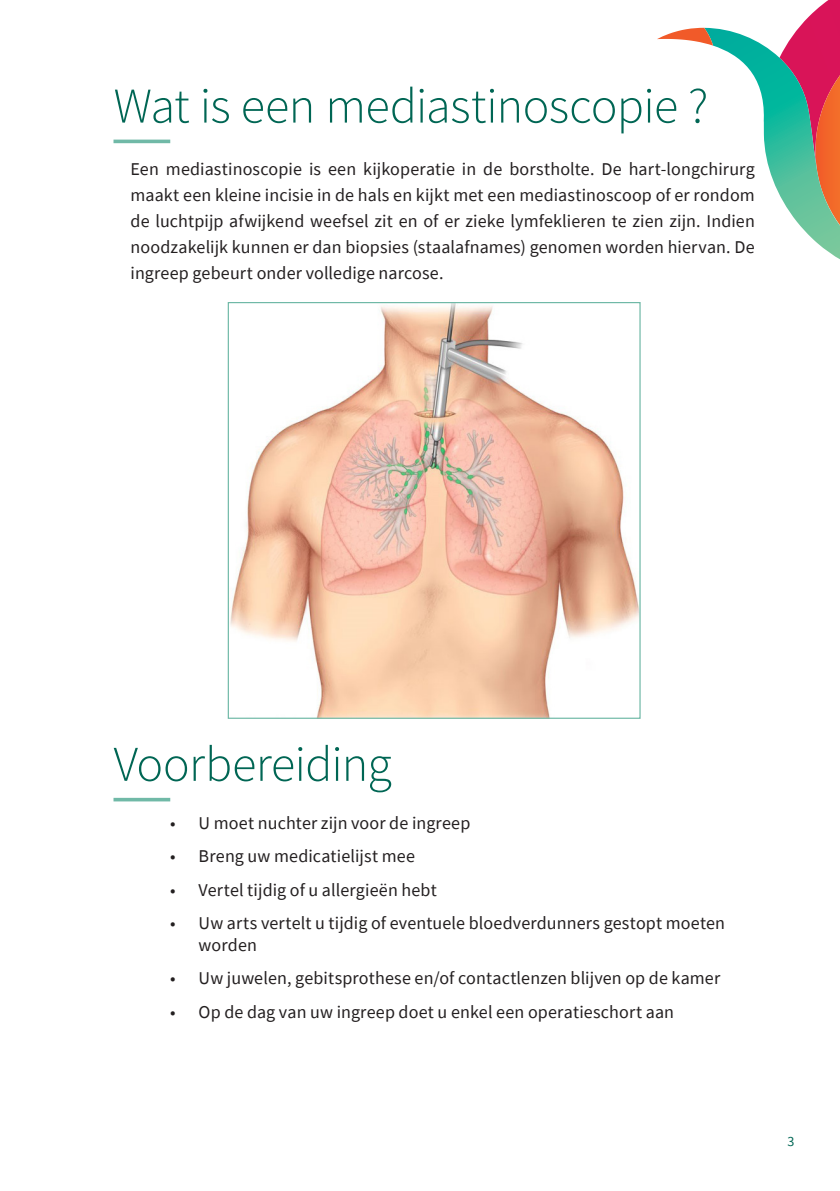
<style>
.page{position:relative;width:840px;height:1191px;background:#fff}
.page>*{position:absolute;margin:0;border:0;box-sizing:border-box;transform-origin:0 0}
.Titel_N1{font:300 50px "Source Sans Pro";letter-spacing:-.015em;color:#006654}
.Body{font:18px/26px "Source Sans Pro";letter-spacing:.01em;color:#231f20;text-align:justify}
.t1{font:14px "Source Sans Pro";color:#006654}
</style>
<div class="page">
<svg style="left:657px;top:0;width:182px;height:259px"></svg>
<hr style="left:113px;top:140px;width:57px;height:3px;background:#70b9a7">
<hr style="left:113px;top:798px;width:57px;height:3px;background:#70b9a7">
<img style="left:230px;top:304px;width:408px;height:413px">
<p class="Titel_N1" style="left:113px;top:75px;width:596px">Wat is een mediastinoscopie ?</p>
<p class="Body" style="left:130px;top:155px;width:625px">Een mediastinoscopie is een kijkoperatie in de borstholte. De hart-longchirurg maakt een kleine incisie in de hals en kijkt met een mediastinoscoop of er rondom de luchtpijp afwijkend weefsel zit en of er zieke lymfeklieren te zien zijn. Indien noodzakelijk kunnen er dan biopsies (staalafnames) genomen worden hiervan. De ingreep gebeurt onder volledige narcose.</p>
<p class="Titel_N1" style="left:113px;top:733px;width:279px">Voorbereiding</p>
<p class="Body" style="left:170px;top:809px;width:301px">• U moet nuchter zijn voor de ingreep</p>
<p class="Body" style="left:170px;top:843px;width:246px">• Breng uw medicatielijst mee</p>
<p class="Body" style="left:170px;top:876px;width:268px">• Vertel tijdig of u allergieën hebt</p>
<p class="Body" style="left:198px;top:911px;width:527px;line-height:22px;text-indent:-28px">• Uw arts vertelt u tijdig of eventuele bloedverdunners gestopt moeten worden</p>
<p class="Body" style="left:170px;top:965px;width:551px">• Uw juwelen, gebitsprothese en/of contactlenzen blijven op de kamer</p>
<p class="Body" style="left:170px;top:998px;width:505px">• Op de dag van uw ingreep doet u enkel een operatieschort aan</p>
<p class="t1" style="left:787px;top:1132px;width:8px">3</p>
</div>
